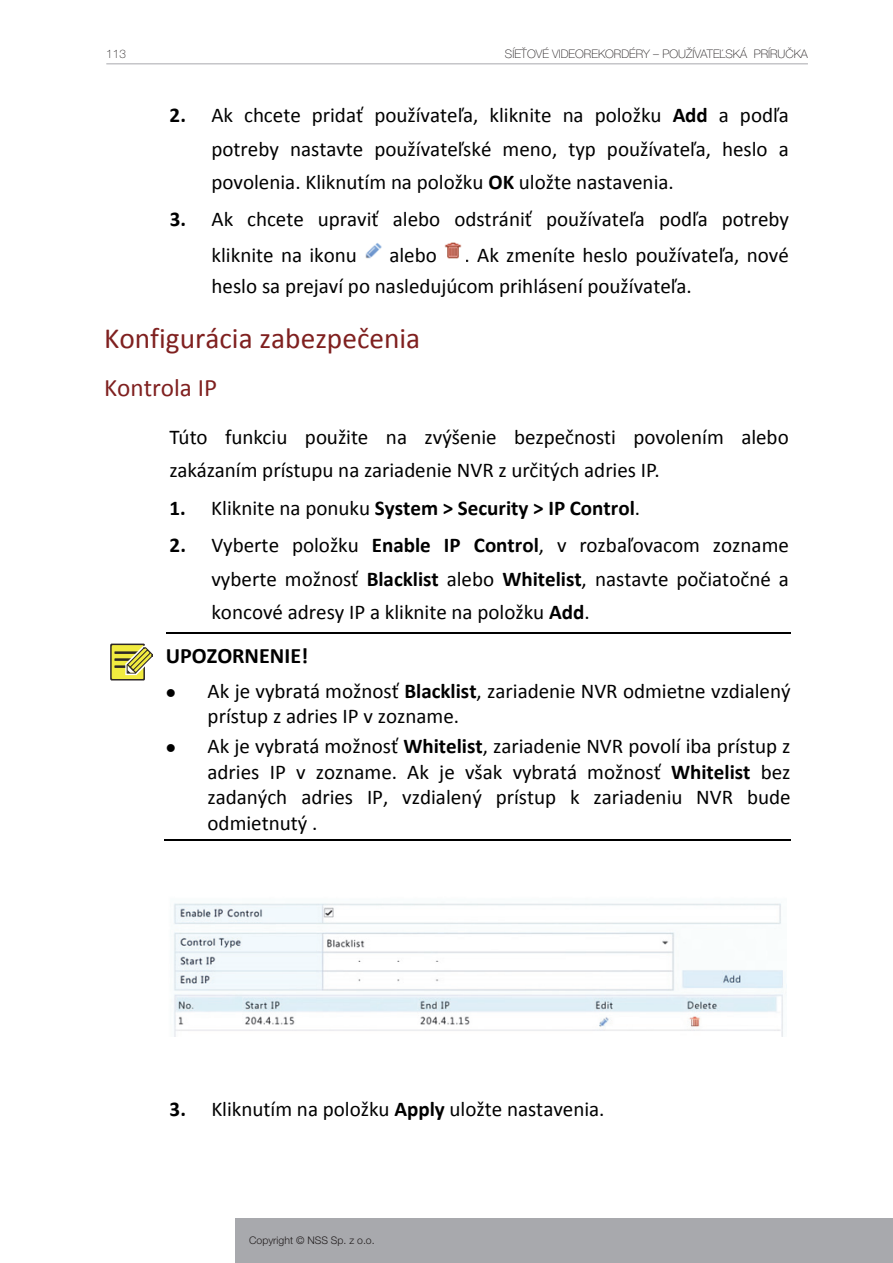
<style>
.page{position:relative;width:893px;height:1263px;background:#fff}
.page>*{position:absolute;margin:0;border:0;box-sizing:border-box;transform-origin:0 0}
.t1{font:29.4px "Calibri";color:#7f201f}
.t2{font:25.2px "Calibri";color:#7f201f}
.t3{font:700 22.05px "Calibri";color:#000}
.t4{font:21px/33.5px "Calibri";color:#000}
.t5{font:700 21px "Calibri";color:#000}
.t6{font:100 11.85px "Helvetica Neue LT Pro";color:#231f20}
.t7{font:300 10.5px "Helvetica Neue LT Pro";color:#231f20}
.s1{font-weight:700}
.s2{font-weight:400}
</style>
<div class="page">
<div style="left:235px;top:1218px;width:658px;height:45px;background:#a8a9ad"></div>
<hr style="left:166px;top:633px;width:624px;height:1px;background:#000">
<hr style="left:164px;top:840px;width:626px;height:1px;background:#000">
<img style="left:365px;top:243px;width:17px;height:16px">
<img style="left:444px;top:242px;width:18px;height:17px">
<svg style="left:110px;top:643px;width:43px;height:38px"></svg>
<img style="left:173px;top:903px;width:611px;height:133px">
<hr style="left:106px;top:63px;width:702px;height:1px;background:#a8a9ad">
<p class="t6" style="left:106px;top:47px;width:21px">113</p>
<p class="t6" style="left:505px;top:47px;width:305px">SÍEŤOVÉ VIDEOREKORDÉRY – POUŽÍVATEĽSKÁ PRÍRUČKA</p>
<p class="t4" style="left:211px;top:98px;width:579px;text-align:justify;text-indent:-42px"><span class="s1">2.</span> Ak chcete pridať používateľa, kliknite na položku <span class="s1">Add</span> a podľa potreby nastavte používateľské meno, typ používateľa, heslo a povolenia. Kliknutím na položku <span class="s1">OK</span> uložte nastavenia.</p>
<p class="t4" style="left:212px;top:202px;width:579px;line-height:35.1px;text-indent:-42px"><span class="s1">3.</span> Ak chcete upraviť alebo odstrániť používateľa podľa potreby kliknite na ikonu</p>
<p class="t4" style="left:212px;top:239px;width:579px;line-height:31.8px;text-indent:253px">. Ak zmeníte heslo používateľa, nové heslo sa prejaví po nasledujúcom prihlásení používateľa.</p>
<p class="t1" style="left:104px;top:319px;width:318px">Konfigurácia zabezpečenia</p>
<p class="t2" style="left:104px;top:372px;width:114px">Kontrola IP</p>
<p class="t4" style="left:170px;top:420px;width:621px">Túto funkciu použite na zvýšenie bezpečnosti povolením alebo zakázaním prístupu na zariadenie NVR z určitých adries IP.</p>
<p class="t5" style="left:170px;top:494px;width:472px">1. <span class="s2">Kliknite na ponuku</span> System &gt; Security &gt; IP Control<span class="s2">.</span></p>
<p class="t4" style="left:211px;top:529px;width:579px;text-align:justify;text-indent:-42px"><span class="s1">2.</span> Vyberte položku <span class="s1">Enable IP Control</span>, v rozbaľovacom zozname vyberte možnosť <span class="s1">Blacklist</span> alebo <span class="s1">Whitelist</span>, nastavte počiatočné a koncové adresy IP a kliknite na položku <span class="s1">Add</span>.</p>
<p class="t3" style="left:166px;top:642px;width:144px">UPOZORNENIE!</p>
<p class="t4" style="left:208px;top:678px;width:584px;line-height:25.7px;text-indent:-42px">● Ak je vybratá možnosť <span class="s1">Blacklist</span>, zariadenie NVR odmietne vzdialený prístup z adries IP v zozname.</p>
<p class="t4" style="left:207px;top:733px;width:585px;line-height:25.7px;text-align:justify;text-indent:-42px">● Ak je vybratá možnosť <span class="s1">Whitelist</span>, zariadenie NVR povolí iba prístup z adries IP v zozname. Ak je však vybratá možnosť <span class="s1">Whitelist</span> bez zadaných adries IP, vzdialený prístup k zariadeniu NVR bude odmietnutý .</p>
<p class="t4" style="left:389px;top:238px;width:49px">alebo</p>
<p class="t4" style="left:170px;top:1092px;width:436px"><span class="s1">3.</span> Kliknutím na položku <span class="s1">Apply</span> uložte nastavenia.</p>
<p class="t7" style="left:249px;top:1234px;width:127px">Copyright © NSS Sp. z o.o.</p>
</div>
